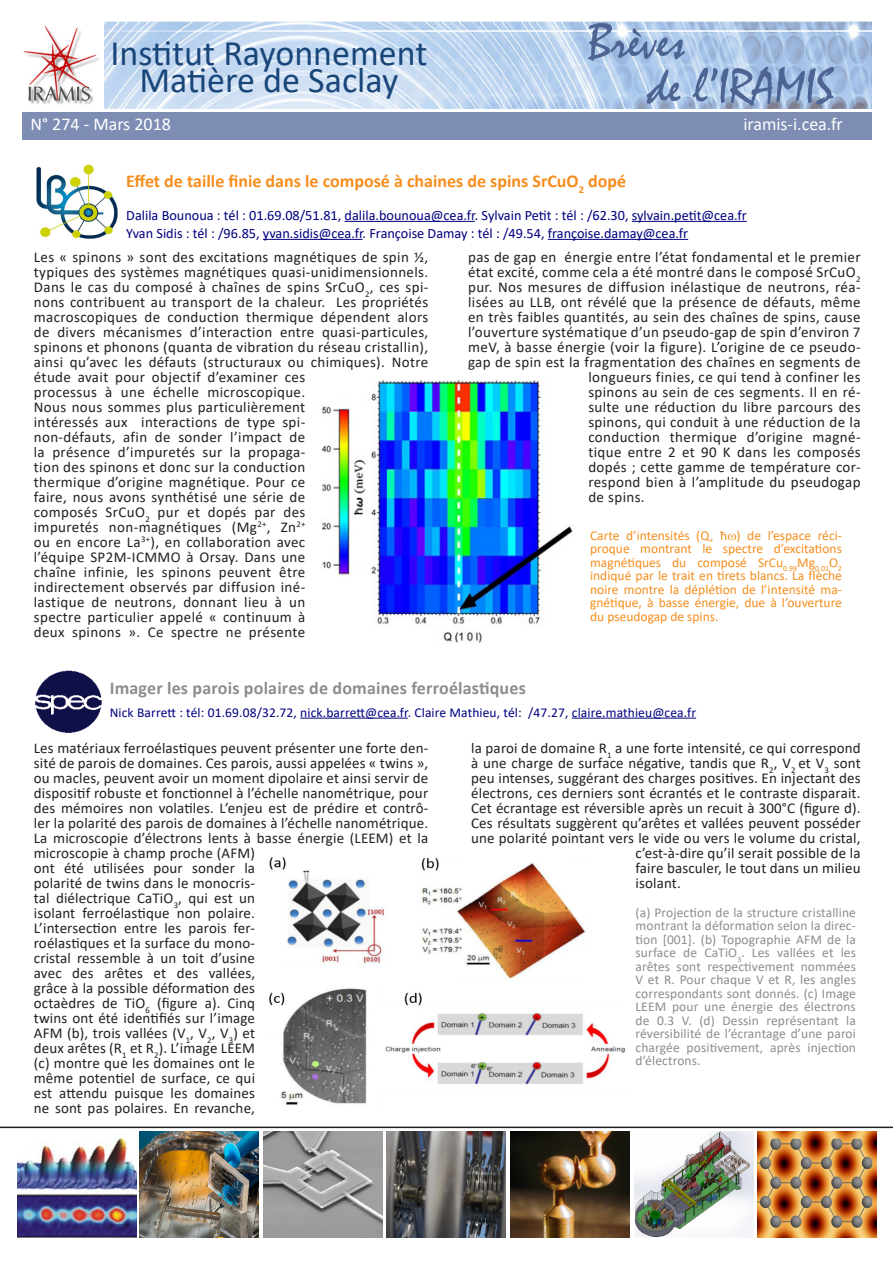
<style>
.page{position:relative;width:893px;height:1263px;background:#fff}
.page>*{position:absolute;margin:0;border:0;box-sizing:border-box;transform-origin:0 0}
.t1{font:51px "Mistral";color:#4e6593}
.t2{font:36px "Calibri";color:#194679}
.t3{font:700 18px "Calibri";color:#f68e1e}
.t4{font:700 18px "Calibri";letter-spacing:.01em;color:#8b8d90}
.t5{font:18px "Calibri";color:#fff}
.t6{font:15px/15px "Calibri";letter-spacing:.015em;color:#231f20}
.t7{font:14.25px "Calibri";color:#000080}
.t8{font:13.5px/13.5px "Calibri";letter-spacing:.01em;color:#8b8d90;text-align:justify}
.t9{font:13.5px/13.5px "Calibri";color:#f68e1e;text-align:justify}
.t10{font:13.5px "Calibri";letter-spacing:.01em;color:#000080}
</style>
<div class="page">
<img style="left:104px;top:21px;width:768px;height:88px">
<img style="left:23px;top:26px;width:76px;height:78px">
<div style="left:22px;top:112px;width:850px;height:28px;background:#7d8db3"></div>
<hr style="left:0;top:1126px;width:893px;height:2px;background:#231f20">
<hr style="left:345px;top:221px;width:130px;height:1px;background:#000080">
<hr style="left:632px;top:221px;width:115px;height:1px;background:#000080">
<hr style="left:263px;top:239px;width:100px;height:1px;background:#000080">
<hr style="left:548px;top:239px;width:140px;height:1px;background:#000080">
<hr style="left:300px;top:718px;width:108px;height:1px;background:#000080">
<hr style="left:572px;top:718px;width:124px;height:1px;background:#000080">
<img style="left:35px;top:670px;width:67px;height:63px">
<img style="left:139px;top:1131px;width:119px;height:107px">
<img style="left:387px;top:1131px;width:119px;height:107px">
<img style="left:263px;top:1131px;width:119px;height:107px">
<img style="left:511px;top:1131px;width:119px;height:107px">
<img style="left:634px;top:1131px;width:119px;height:107px">
<img style="left:757px;top:1131px;width:119px;height:107px">
<img style="left:18px;top:1137px;width:119px;height:101px">
<img style="left:36px;top:164px;width:82px;height:75px">
<img style="left:269px;top:857px;width:357px;height:248px">
<img style="left:322px;top:381px;width:251px;height:262px">
<p class="t2" style="left:110px;top:28px;width:318px">Institut Rayonnement</p>
<p class="t2" style="left:139px;top:55px;width:260px">Matière de Saclay</p>
<p class="t1" style="left:588px;top:11px;width:99px">Brèves</p>
<p class="t1" style="left:647px;top:56px;width:188px">de l’IRAMIS</p>
<p class="t5" style="left:31px;top:111px;width:142px">N° 274 - Mars 2018</p>
<p class="t5" style="left:743px;top:111px;width:101px">iramis-i.cea.fr</p>
<p class="t3" style="left:126px;top:168px;width:501px">Effet de taille finie dans le composé à chaines de spins SrCuO<sub>2</sub> dopé</p>
<p class="t7" style="left:126px;top:205px;width:622px">Dalila Bounoua : tél : 01.69.08/51.81, dalila.bounoua@cea.fr. Sylvain Petit : tél : /62.30, sylvain.petit@cea.fr</p>
<p class="t7" style="left:126px;top:223px;width:563px">Yvan Sidis : tél : /96.85, yvan.sidis@cea.fr. Françoise Damay : tél : /49.54, françoise.damay@cea.fr</p>
<p class="t6" style="left:34px;top:249px;width:396px">Les « spinons » sont des excitations magnétiques de spin ½, typiques des systèmes magnétiques quasi-unidimensionnels.<br>Dans le cas du composé à chaînes de spins SrCuO<sub>2</sub>, ces spi&shy;nons contribuent au transport de la chaleur. Les propriétés macroscopiques de conduction thermique dépendent alors de divers mécanismes d’interaction entre quasi-particules, spinons et phonons (quanta de vibration du réseau cristallin), ainsi qu’avec les défauts (structuraux ou chimiques). Notre étude avait pour objectif d’examiner ces<br>processus à une échelle microscopique.<br>Nous nous sommes plus particulièrement<br>intéressés aux interactions de type spi-<br>non-défauts, afin de sonder l’impact de<br>la présence d’impuretés sur la propaga-<br>tion des spinons et donc sur la conduction<br>thermique d’origine magnétique. Pour ce<br>faire, nous avons synthétisé une série de<br>composés SrCuO<sub>2</sub> pur et dopés par des<br>impuretés non-magnétiques (Mg<sup>2+</sup>, Zn<sup>2+<br></sup>ou en encore La<sup>3+</sup>), en collaboration avec<br>l’équipe SP2M-ICMMO à Orsay. Dans une<br>chaîne infinie, les spinons peuvent être<br>indirectement observés par diffusion iné-<br>lastique de neutrons, donnant lieu à un<br>spectre particulier appelé « continuum à<br>deux spinons ». Ce spectre ne présente</p>
<p class="t6" style="left:468px;top:249px;width:394px">pas de gap en énergie entre l’état fondamental et le premier</p>
<p class="t6" style="left:468px;top:264px;width:394px">état excité, comme cela a été montré dans le composé SrCuO<sub>2</sub></p>
<p class="t6" style="left:468px;top:279px;width:394px">pur. Nos mesures de diffusion inélastique de neutrons, réa-</p>
<p class="t6" style="left:468px;top:294px;width:394px">lisées au LLB, ont révélé que la présence de défauts, même</p>
<p class="t6" style="left:468px;top:309px;width:394px">en très faibles quantités, au sein des chaînes de spins, cause</p>
<p class="t6" style="left:468px;top:324px;width:394px">l’ouverture systématique d’un pseudo-gap de spin d’environ 7</p>
<p class="t6" style="left:468px;top:339px;width:394px">meV, à basse énergie (voir la figure). L’origine de ce pseudo-</p>
<p class="t6" style="left:468px;top:354px;width:394px">gap de spin est la fragmentation des chaînes en segments de</p>
<p class="t6" style="left:588px;top:369px;width:274px">longueurs finies, ce qui tend à confiner les</p>
<p class="t6" style="left:588px;top:384px;width:274px">spinons au sein de ces segments. Il en ré-</p>
<p class="t6" style="left:588px;top:399px;width:274px">sulte une réduction du libre parcours des</p>
<p class="t6" style="left:588px;top:414px;width:274px">spinons, qui conduit à une réduction de la</p>
<p class="t6" style="left:588px;top:429px;width:274px">conduction thermique d’origine magné-</p>
<p class="t6" style="left:588px;top:444px;width:274px">tique entre 2 et 90 K dans les composés</p>
<p class="t6" style="left:588px;top:459px;width:274px">dopés ; cette gamme de température cor-</p>
<p class="t6" style="left:588px;top:474px;width:274px">respond bien à l’amplitude du pseudogap</p>
<p class="t6" style="left:588px;top:489px;width:58px">de spins.</p>
<p class="t9" style="left:590px;top:528px;width:253px">Carte d’intensités (Q, ħ ) de l’espace réci&shy;proque montrant le spectre d’excitations magnétiques du composé SrCu<sub>0.99</sub>Mg<sub>0.01</sub>O<sub>2 </sub>indiqué par le trait en tirets blancs. La flèche noire montre la déplétion de l’intensité ma&shy;gnétique, à basse énergie, due à l’ouverture du pseudogap de spins.</p>
<p class="t4" style="left:110px;top:675px;width:418px">Imager les parois polaires de domaines ferroélastiques</p>
<p class="t10" style="left:110px;top:703px;width:588px">Nick Barrett : tél: 01.69.08/32.72, nick.barrett@cea.fr. Claire Mathieu, tél: /47.27, claire.mathieu@cea.fr</p>
<p class="t6" style="left:34px;top:740px;width:396px">Les matériaux ferroélastiques peuvent présenter une forte den&shy;sité de parois de domaines. Ces parois, aussi appelées « twins », ou macles, peuvent avoir un moment dipolaire et ainsi servir de dispositif robuste et fonctionnel à l’échelle nanométrique, pour des mémoires non volatiles. L’enjeu est de prédire et contrô&shy;ler la polarité des parois de domaines à l’échelle nanométrique.<br>La microscopie d’électrons lents à basse énergie (LEEM) et la microscopie à champ proche (AFM)<br>ont été utilisées pour sonder la<br>polarité de twins dans le monocris-<br>tal diélectrique CaTiO<sub>3</sub>, qui est un<br>isolant ferroélastique non polaire.<br>L’intersection entre les parois fer-<br>roélastiques et la surface du mono-<br>cristal ressemble à un toit d’usine<br>avec des arêtes et des vallées,<br>grâce à la possible déformation des<br>octaèdres de TiO<sub>6</sub> (figure a). Cinq<br>twins ont été identifiés sur l’image<br>AFM (b), trois vallées (V<sub>1</sub>, V<sub>2</sub>, V<sub>3</sub>) et<br>deux arêtes (R<sub>1</sub> et R<sub>2</sub>). L’image LEEM<br>(c) montre que les domaines ont le<br>même potentiel de surface, ce qui<br>est attendu puisque les domaines<br>ne sont pas polaires. En revanche,</p>
<p class="t6" style="left:471px;top:740px;width:391px">la paroi de domaine R<sub>1</sub> a une forte intensité, ce qui correspond</p>
<p class="t6" style="left:471px;top:755px;width:391px">à une charge de surface négative, tandis que R<sub>2</sub>, V<sub>2</sub> et V<sub>3</sub> sont</p>
<p class="t6" style="left:471px;top:770px;width:391px">peu intenses, suggérant des charges positives. En injectant des</p>
<p class="t6" style="left:471px;top:785px;width:391px">électrons, ces derniers sont écrantés et le contraste disparait.</p>
<p class="t6" style="left:471px;top:800px;width:391px">Cet écrantage est réversible après un recuit à 300°C (figure d).</p>
<p class="t6" style="left:471px;top:815px;width:391px">Ces résultats suggèrent qu’arêtes et vallées peuvent posséder</p>
<p class="t6" style="left:471px;top:830px;width:391px">une polarité pointant vers le vide ou vers le volume du cristal,</p>
<p class="t6" style="left:635px;top:845px;width:227px">c’est-à-dire qu’il serait possible de la</p>
<p class="t6" style="left:635px;top:860px;width:227px">faire basculer, le tout dans un milieu</p>
<p class="t6" style="left:635px;top:875px;width:47px">isolant.</p>
<p class="t8" style="left:635px;top:905px;width:222px">(a) Projection de la structure cristalline montrant la déformation selon la direc&shy;tion [001]. (b) Topographie AFM de la surface de CaTiO<sub>3</sub>. Les vallées et les arêtes sont respectivement nommées V et R. Pour chaque V et R, les angles correspondants sont donnés. (c) Image LEEM pour une énergie des électrons de 0.3 V. (d) Dessin représentant la réversibilité de l’écrantage d’une paroi chargée positivement, après injection d’électrons.</p>
</div>
